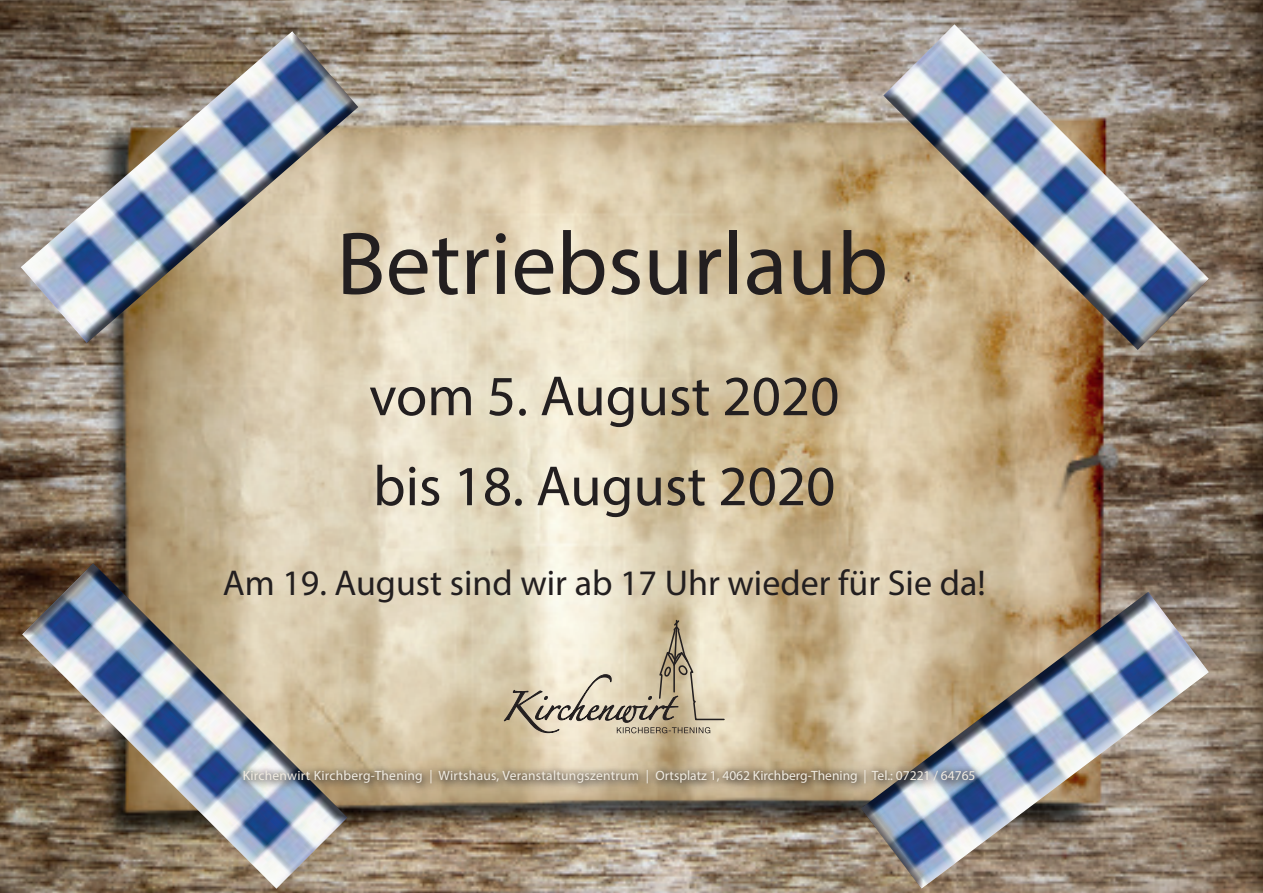
<style>
.page{position:relative;width:1263px;height:893px;background:#fff}
.page>*{position:absolute;margin:0;border:0;box-sizing:border-box;transform-origin:0 0}
.t1{font:90px "Myriad Pro";color:#231f20}
.t2{font:57px/90px "Myriad Pro";color:#231f20}
.t3{font:36px "Myriad Pro";color:#231f20}
.t4{font:13.5px "Myriad Pro";letter-spacing:.015em;color:#f1ece2}
</style>
<div class="page">
<img style="left:0;top:0;width:1263px;height:893px">
<img style="left:20px;top:29px;width:342px;height:316px">
<img style="left:881px;top:24px;width:330px;height:329px">
<img style="left:857px;top:589px;width:352px;height:301px">
<img style="left:20px;top:559px;width:330px;height:330px">
<div style="left:238px;top:765px;width:748px;height:30px;background:#231f20;opacity:.75"></div>
<svg style="left:236px;top:763px;width:746px;height:27px;background:#a69a85"></svg>
<div style="left:494px;top:610px;width:241px;height:135px;background:#fff;opacity:.4"></div>
<svg style="left:503px;top:619px;width:222px;height:114px;background:#d2c7af"></svg>
<h1 class="t1" style="left:336px;top:208px;width:553px">Betriebsurlaub</h1>
<h2 class="t2" style="left:369px;top:350px;width:472px">vom 5. August 2020 bis 18. August 2020</h2>
<h3 class="t3" style="left:223px;top:560px;width:764px">Am 19. August sind wir ab 17 Uhr wieder für Sie da!</h3>
<p class="t4" style="left:243px;top:767px;width:734px">Kirchenwirt Kirchberg-Thening | Wirtshaus, Veranstaltungszentrum | Ortsplatz 1, 4062 Kirchberg-Thening | Tel.: 07221 / 64765</p>
</div>
